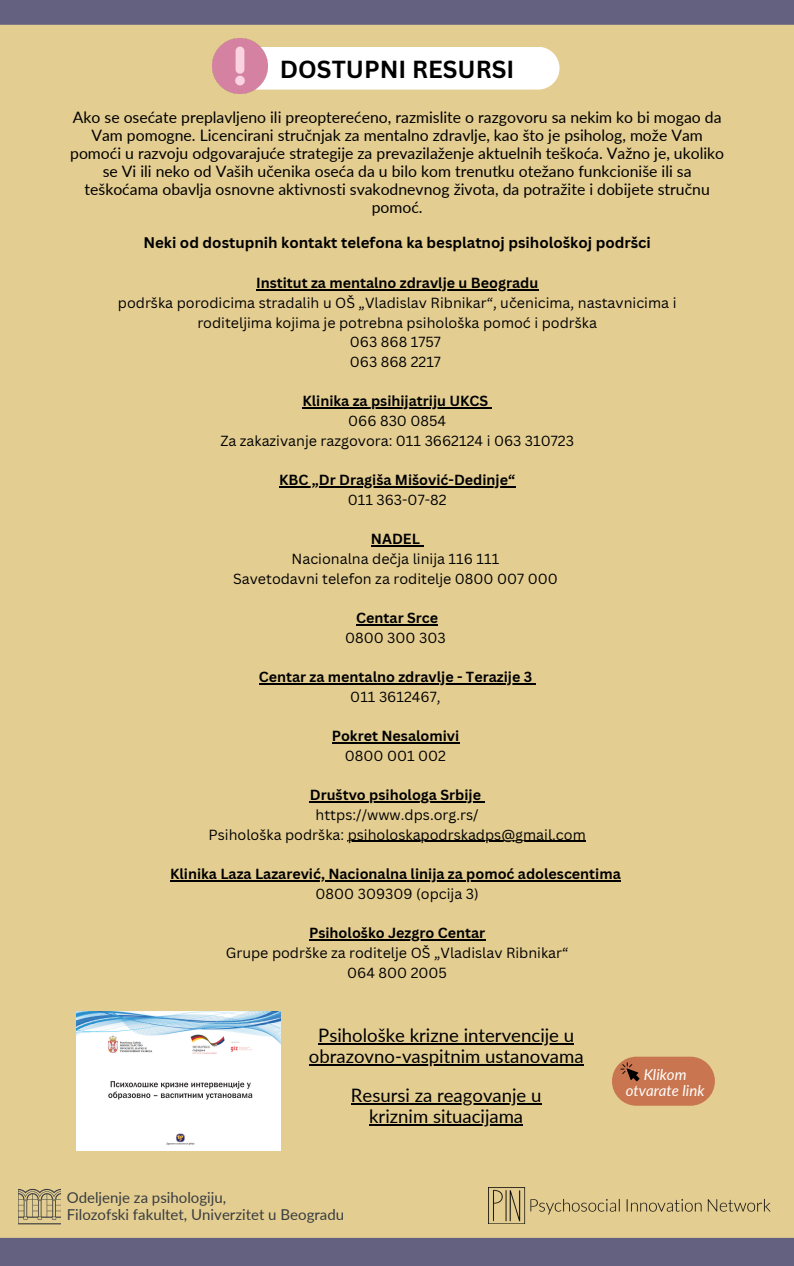
<style>
.page{position:relative;width:794px;height:1266px;background:#fff}
.page>*{position:absolute;margin:0;border:0;box-sizing:border-box;transform-origin:0 0}
.t1{font:700 24px "Canva Sans";color:#000}
.t2{font:18.52px/20.9px "Lato";color:#000;text-align:center}
.t3{font:15.75px/18px "Lato";color:#000;text-align:center}
.t4{font:15px "Lato";color:#393d40}
.t5{font:700 15px "Canva Sans";color:#000}
.t6{font:italic 15px "Lato";color:#fff}
.t7{font:14.25px/19.7px "Canva Sans";color:#000;text-align:center}
.t8{font:700 14.25px "Canva Sans";color:#000}
</style>
<div class="page">
<div style="left:0;top:0;width:793px;height:1266px;background:#e3cd91"></div>
<div style="left:267px;top:47px;width:292px;height:43px;background:#fff"></div>
<hr style="left:256px;top:289px;width:282px;height:1px;background:#000">
<hr style="left:302px;top:407px;width:186px;height:1px;background:#000">
<hr style="left:279px;top:486px;width:236px;height:1px;background:#000">
<hr style="left:371px;top:545px;width:48px;height:1px;background:#000">
<hr style="left:356px;top:624px;width:82px;height:1px;background:#000">
<hr style="left:259px;top:683px;width:273px;height:1px;background:#000">
<hr style="left:331px;top:742px;width:128px;height:1px;background:#000">
<hr style="left:309px;top:801px;width:172px;height:1px;background:#000">
<hr style="left:347px;top:841px;width:238px;height:1px;background:#000">
<hr style="left:170px;top:880px;width:450px;height:1px;background:#000">
<hr style="left:309px;top:939px;width:176px;height:1px;background:#000">
<div style="left:0;top:0;width:793px;height:25px;background:#64607f"></div>
<img style="left:212px;top:38px;width:55px;height:55px">
<div style="left:0;top:1238px;width:793px;height:28px;background:#64607f"></div>
<img style="left:488px;top:1187px;width:282px;height:36px">
<svg style="left:18px;top:1189px;width:42px;height:35px"></svg>
<img style="left:76px;top:1011px;width:204px;height:139px">
<hr style="left:318px;top:1043px;width:256px;height:1px;background:#000">
<hr style="left:308px;top:1064px;width:275px;height:1px;background:#000">
<div style="left:611px;top:1056px;width:103px;height:49px;background:#c97650;border-radius:25px"></div>
<svg style="left:620px;top:1062px;width:19px;height:19px"></svg>
<hr style="left:351px;top:1103px;width:190px;height:1px;background:#000">
<hr style="left:369px;top:1123px;width:154px;height:2px;background:#000">
<p class="t1" style="left:280px;top:53px;width:236px">DOSTUPNI RESURSI</p>
<p class="t3" style="left:70px;top:108px;width:655px">Ako se osećate preplavljeno ili preopterećeno, razmislite o razgovoru sa nekim ko bi mogao da Vam pomogne. Licencirani stručnjak za mentalno zdravlje, kao što je psiholog, može Vam pomoći u razvoju odgovarajuće strategije za prevazilaženje aktuelnih teškoća. Važno je, ukoliko se Vi ili neko od Vaših učenika oseća da u bilo kom trenutku otežano funkcioniše ili sa teškoćama obavlja osnovne aktivnosti svakodnevnog života, da potražite i dobijete stručnu pomoć.</p>
<p class="t5" style="left:143px;top:232px;width:509px">Neki od dostupnih kontakt telefona ka besplatnoj psihološkoj podršci</p>
<p class="t8" style="left:256px;top:273px;width:283px">Institut za mentalno zdravlje u Beogradu</p>
<p class="t7" style="left:118px;top:292px;width:560px">podrška porodicima stradalih u OŠ „Vladislav Ribnikar“, učenicima, nastavnicima i roditeljima kojima je potrebna psihološka pomoć i podrška</p>
<p class="t7" style="left:350px;top:332px;width:92px">063 868 1757</p>
<p class="t7" style="left:349px;top:351px;width:93px">063 868 2217</p>
<p class="t8" style="left:302px;top:391px;width:187px">Klinika za psihijatriju UKCS</p>
<p class="t7" style="left:348px;top:411px;width:99px">066 830 0854</p>
<p class="t7" style="left:220px;top:430px;width:355px">Za zakazivanje razgovora: 011 3662124 i 063 310723</p>
<p class="t8" style="left:279px;top:470px;width:237px">KBC „Dr Dragiša Mišović-Dedinje“</p>
<p class="t7" style="left:347px;top:489px;width:100px">011 363-07-82</p>
<p class="t8" style="left:371px;top:529px;width:50px">NADEL</p>
<p class="t7" style="left:291px;top:548px;width:209px">Nacionalna dečja linija 116 111</p>
<p class="t7" style="left:233px;top:568px;width:326px">Savetodavni telefon za roditelje 0800 007 000</p>
<p class="t8" style="left:356px;top:608px;width:83px">Centar Srce</p>
<p class="t7" style="left:345px;top:627px;width:102px">0800 300 303</p>
<p class="t8" style="left:259px;top:667px;width:275px">Centar za mentalno zdravlje - Terazije 3</p>
<p class="t7" style="left:350px;top:686px;width:92px">011 3612467,</p>
<p class="t8" style="left:331px;top:726px;width:129px">Pokret Nesalomivi</p>
<p class="t7" style="left:344px;top:745px;width:103px">0800 001 002</p>
<p class="t8" style="left:309px;top:785px;width:173px">Društvo psihologa Srbije</p>
<p class="t7" style="left:315px;top:804px;width:164px">https://www.dps.org.rs/</p>
<p class="t7" style="left:208px;top:824px;width:378px">Psihološka podrška: psiholoskapodrskadps@gmail.com</p>
<p class="t8" style="left:170px;top:864px;width:452px">Klinika Laza Lazarević, Nacionalna linija za pomoć adolescentima</p>
<p class="t7" style="left:315px;top:883px;width:164px">0800 309309 (opcija 3)</p>
<p class="t8" style="left:309px;top:923px;width:177px">Psihološko Jezgro Centar</p>
<p class="t7" style="left:226px;top:942px;width:344px">Grupe podrške za roditelje OŠ „Vladislav Ribnikar“</p>
<p class="t7" style="left:347px;top:962px;width:101px">064 800 2005</p>
<p class="t2" style="left:308px;top:1024px;width:276px">Psihološke krizne intervencije u obrazovno-vaspitnim ustanovama</p>
<p class="t6" style="left:643px;top:1064px;width:44px">Klikom</p>
<p class="t2" style="left:351px;top:1084px;width:192px">Resursi za reagovanje u</p>
<p class="t6" style="left:625px;top:1081px;width:80px">otvarate link</p>
<p class="t2" style="left:369px;top:1105px;width:155px">kriznim situacijama</p>
<p class="t4" style="left:67px;top:1188px;width:161px">Odeljenje za psihologiju,</p>
<p class="t4" style="left:67px;top:1205px;width:279px">Filozofski fakultet, Univerzitet u Beogradu</p>
</div>
